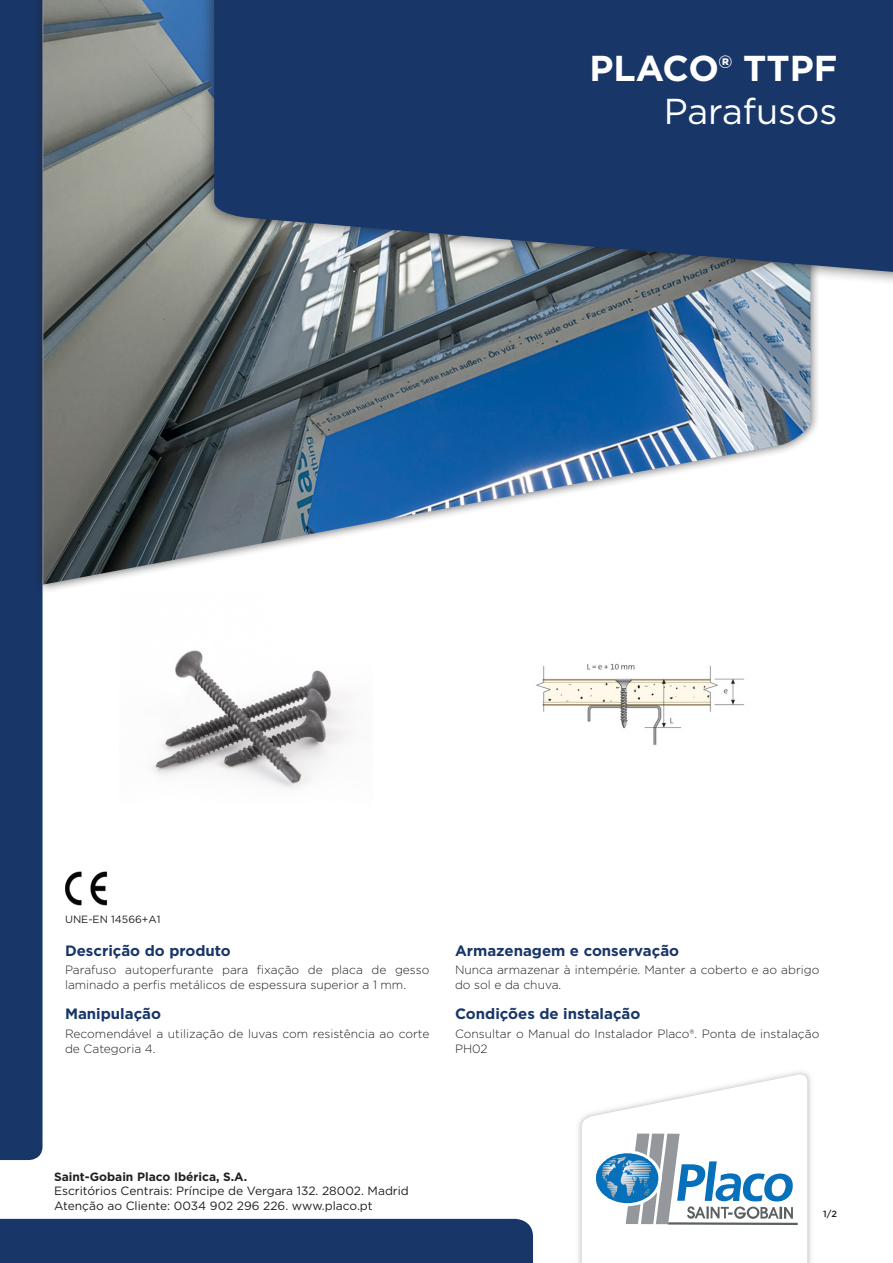
<style>
.page{position:relative;width:893px;height:1263px;background:#fff}
.page>*{position:absolute;margin:0;border:0;box-sizing:border-box;transform-origin:0 0}
.Product_Name_Big{font:700 36px "Gotham";color:#fff}
.Category_description{font:36px "Gotham";color:#fff}
.Attribute_Titles{font:700 15px "Gotham";color:#183668}
.All_Attribute_Values{font:300 12px/14.4px "Gotham";color:#231f20}
.t1{font:12px "Gotham";color:#231f20}
.t2{font:700 12px "Gotham";color:#231f20}
.GIB-Year_of_CE{font:10.5px "Gotham";color:#231f20}
.t3{font:500 9px "Gotham";color:#231f20}
</style>
<div class="page">
<div style="left:0;top:0;width:43px;height:1160px;background:#183668"></div>
<div style="left:0;top:1219px;width:533px;height:44px;background:#183668"></div>
<img style="left:578px;top:1072px;width:233px;height:191px">
<svg style="left:582px;top:1073px;width:225px;height:190px"></svg>
<div style="left:33px;top:0;width:788px;height:594px;background:#231f20;opacity:.75"></div>
<img style="left:43px;top:0;width:767px;height:585px">
<img style="left:119px;top:590px;width:254px;height:199px">
<div style="left:200px;top:0;width:693px;height:287px;background:#231f20;opacity:.75"></div>
<svg style="left:214px;top:0;width:679px;height:273px;background:#233f6c"></svg>
<img style="left:65px;top:871px;width:43px;height:35px">
<img style="left:455px;top:590px;width:362px;height:155px">
<p class="Product_Name_Big" style="left:589px;top:45px;width:249px">PLACO® TTPF</p>
<p class="Category_description" style="left:664px;top:89px;width:175px">Parafusos</p>
<p class="GIB-Year_of_CE" style="left:65px;top:912px;width:97px">UNE-EN 14566+A1</p>
<p class="Attribute_Titles" style="left:65px;top:940px;width:167px">Descrição do produto</p>
<p class="All_Attribute_Values" style="left:65px;top:962px;width:366px">Parafuso autoperfurante para fixação de placa de gesso laminado a perfis metálicos de espessura superior a 1 mm.</p>
<p class="Attribute_Titles" style="left:65px;top:1004px;width:98px">Manipulação</p>
<p class="All_Attribute_Values" style="left:65px;top:1026px;width:366px">Recomendável a utilização de luvas com resistência ao corte de Categoria 4.</p>
<p class="Attribute_Titles" style="left:455px;top:940px;width:226px">Armazenagem e conservação</p>
<p class="All_Attribute_Values" style="left:455px;top:962px;width:366px">Nunca armazenar à intempérie. Manter a coberto e ao abrigo do sol e da chuva.</p>
<p class="Attribute_Titles" style="left:455px;top:1004px;width:187px">Condições de instalação</p>
<p class="All_Attribute_Values" style="left:455px;top:1026px;width:366px">Consultar o Manual do Instalador Placo®. Ponta de instalação<br>PH02</p>
<p class="t2" style="left:54px;top:1168px;width:195px">Saint-Gobain Placo Ibérica, S.A.</p>
<p class="t1" style="left:54px;top:1183px;width:356px">Escritórios Centrais: Príncipe de Vergara 132. 28002. Madrid</p>
<p class="t1" style="left:54px;top:1198px;width:320px">Atenção ao Cliente: 0034 902 296 226. www.placo.pt</p>
<p class="t3" style="left:823px;top:1208px;width:15px">1/2</p>
</div>
